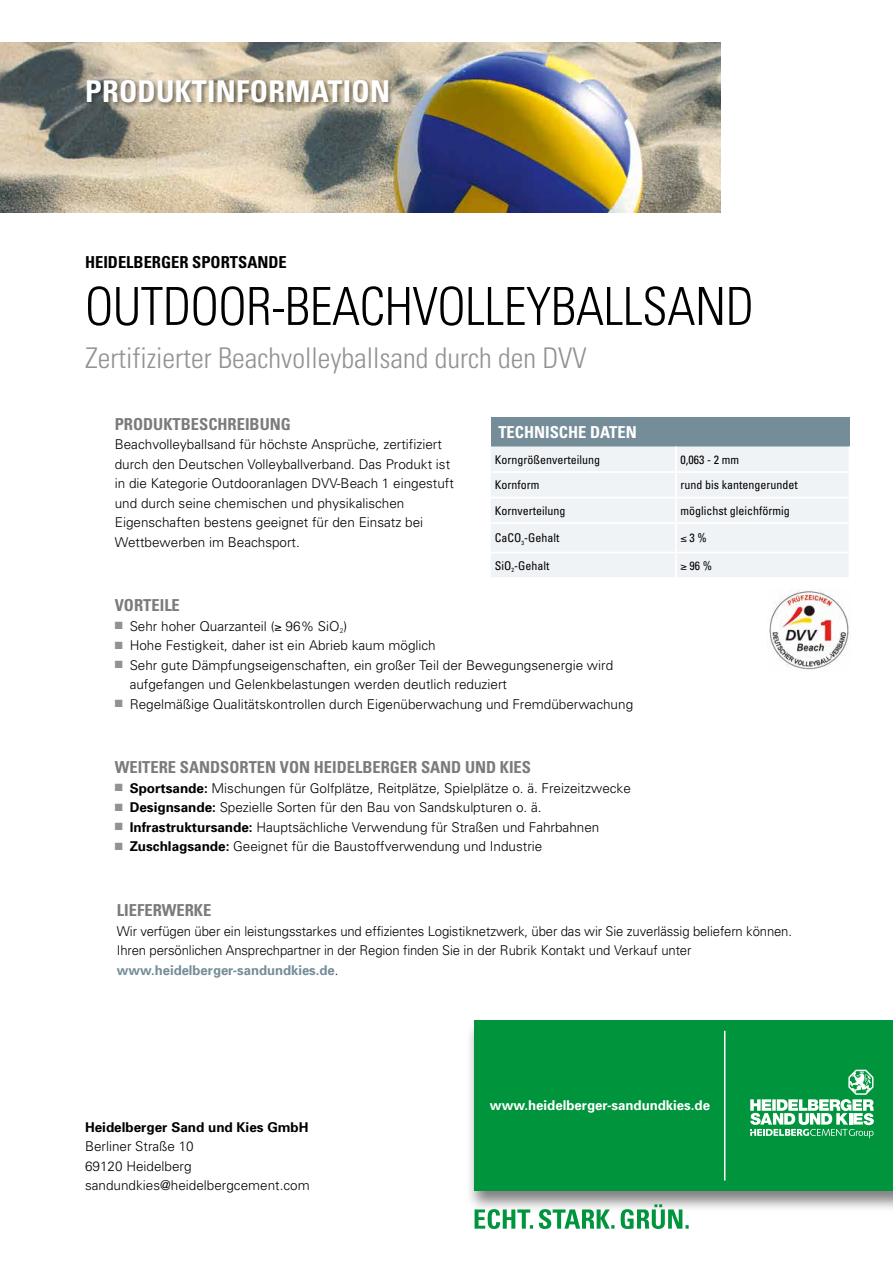
<style>
.page{position:relative;width:893px;height:1263px;background:#fff}
.page>*{position:absolute;margin:0;border:0;box-sizing:border-box;transform-origin:0 0}
.t1{font:300 condensed 52.5px "Univers";letter-spacing:-.01em;color:#000}
.t2{font:700 condensed 30px "Univers";letter-spacing:.01em;color:#fff}
.Subhead_grau{font:300 condensed 28.5px "Univers";color:#919292}
.Fließtext_67_fett{font:700 condensed 16.5px "Univers";color:#7b7b7a}
.Fließtext_67_fett-2{font:700 condensed 16.5px "Univers";color:#000}
.Tabelle{font:700 condensed 16.5px "Univers";color:#fff}
.Fließtext_45_Univers{font:300 13.5px/19.5px "Univers";color:#000}
.t3{font:700 13.5px "Univers";color:#fff}
.Fließtext_65_Univers{font:700 13.5px "Univers";color:#000}
.Tabelle-2{font:condensed 12px "Univers";color:#000}
.s1{color:#919292}
.s2{font-weight:700}
.s3{font-weight:700;color:#748d99}
</style>
<div class="page">
<img style="left:0;top:43px;width:721px;height:170px">
<div style="left:86px;top:77px;width:308px;height:31px;background:#000;opacity:.5"></div>
<div style="left:491px;top:417px;width:359px;height:29px;background:#748d99"></div>
<div style="left:491px;top:446px;width:358px;height:131px;background:#f0f3f6"></div>
<hr style="left:491px;top:471px;width:185px;height:2px;background:#fff">
<hr style="left:676px;top:471px;width:174px;height:2px;background:#fff">
<hr style="left:676px;top:497px;width:174px;height:1px;background:#fff">
<hr style="left:676px;top:522px;width:174px;height:2px;background:#fff">
<hr style="left:676px;top:552px;width:174px;height:1px;background:#fff">
<hr style="left:491px;top:497px;width:185px;height:1px;background:#fff">
<hr style="left:491px;top:522px;width:185px;height:2px;background:#fff">
<hr style="left:491px;top:552px;width:185px;height:1px;background:#fff">
<hr style="left:675px;top:446px;width:2px;height:25px;background:#fff">
<hr style="left:675px;top:473px;width:2px;height:24px;background:#fff">
<hr style="left:675px;top:498px;width:2px;height:24px;background:#fff">
<hr style="left:675px;top:524px;width:2px;height:28px;background:#fff">
<hr style="left:675px;top:553px;width:2px;height:24px;background:#fff">
<div style="left:465px;top:1019px;width:428px;height:194px;background:#000;opacity:.5"></div>
<div style="left:474px;top:1020px;width:419px;height:171px;background:#00943c"></div>
<hr style="left:724px;top:1031px;width:1px;height:149px;background:#fff">
<svg style="left:475px;top:1204px;width:214px;height:25px"></svg>
<svg style="left:750px;top:1070px;width:124px;height:68px"></svg>
<img style="left:769px;top:590px;width:80px;height:80px">
<p class="t2" style="left:85px;top:73px;width:307px">PRODUKTINFORMATION</p>
<p class="Fließtext_67_fett-2" style="left:85px;top:252px;width:203px">HEIDELBERGER SPORTSANDE</p>
<p class="t1" style="left:85px;top:275px;width:670px">OUTDOOR-BEACHVOLLEYBALLSAND</p>
<p class="Subhead_grau" style="left:85px;top:341px;width:503px">Zertifizierter Beachvolleyballsand durch den DVV</p>
<p class="Fließtext_67_fett" style="left:115px;top:413px;width:178px">PRODUKTBESCHREIBUNG</p>
<p class="Fließtext_45_Univers" style="left:115px;top:434px;width:341px">Beachvolleyballsand für höchste Ansprüche, zertifiziert durch den Deutschen Volleyballverband. Das Produkt ist in die Kategorie Outdooranlagen DVV-Beach 1 eingestuft und durch seine chemischen und physikalischen Eigenschaften bestens geeignet für den Einsatz bei Wettbewerben im Beachsport.</p>
<p class="Tabelle" style="left:498px;top:422px;width:140px">TECHNISCHE DATEN</p>
<p class="Tabelle-2" style="left:495px;top:452px;width:107px">Korngrößenverteilung</p>
<p class="Tabelle-2" style="left:680px;top:452px;width:60px">0,063 - 2 mm</p>
<p class="Tabelle-2" style="left:495px;top:478px;width:46px">Kornform</p>
<p class="Tabelle-2" style="left:680px;top:478px;width:119px">rund bis kantengerundet</p>
<p class="Tabelle-2" style="left:495px;top:503px;width:72px">Kornverteilung</p>
<p class="Tabelle-2" style="left:680px;top:503px;width:111px">möglichst gleichförmig</p>
<p class="Tabelle-2" style="left:495px;top:531px;width:66px">CaCO<sub>3</sub>-Gehalt</p>
<p class="Tabelle-2" style="left:680px;top:531px;width:28px">≤ 3 %</p>
<p class="Tabelle-2" style="left:495px;top:558px;width:56px">SiO<sub>2</sub>-Gehalt</p>
<p class="Tabelle-2" style="left:680px;top:558px;width:33px">≥ 96 %</p>
<p class="Fließtext_67_fett" style="left:115px;top:595px;width:67px">VORTEILE</p>
<p class="Fließtext_45_Univers" style="left:115px;top:616px;width:234px"><span class="s1">■</span> Sehr hoher Quarzanteil (≥ 96% SiO<sub>2</sub>)</p>
<p class="Fließtext_45_Univers" style="left:115px;top:635px;width:322px"><span class="s1">■</span> Hohe Festigkeit, daher ist ein Abrieb kaum möglich</p>
<p class="Fließtext_45_Univers" style="left:130px;top:655px;width:485px;text-indent:-15px"><span class="s1">■</span> Sehr gute Dämpfungseigenschaften, ein großer Teil der Bewegungsenergie wird aufgefangen und Gelenkbelastungen werden deutlich reduziert</p>
<p class="Fließtext_45_Univers" style="left:115px;top:694px;width:520px"><span class="s1">■</span> Regelmäßige Qualitätskontrollen durch Eigenüberwachung und Fremdüberwachung</p>
<p class="Fließtext_67_fett" style="left:115px;top:757px;width:418px">WEITERE SANDSORTEN VON HEIDELBERGER SAND UND KIES</p>
<p class="Fließtext_45_Univers" style="left:115px;top:778px;width:518px"><span class="s1">■</span> <span class="s2">Sportsande:</span> Mischungen für Golfplätze, Reitplätze, Spielplätze o. ä. Freizeitzwecke</p>
<p class="Fließtext_45_Univers" style="left:115px;top:797px;width:428px"><span class="s1">■</span> <span class="s2">Designsande:</span> Spezielle Sorten für den Bau von Sandskulpturen o. ä.</p>
<p class="Fließtext_45_Univers" style="left:115px;top:817px;width:486px"><span class="s1">■</span> <span class="s2">Infrastruktursande:</span> Hauptsächliche Verwendung für Straßen und Fahrbahnen</p>
<p class="Fließtext_45_Univers" style="left:115px;top:836px;width:429px"><span class="s1">■</span> <span class="s2">Zuschlagsande:</span> Geeignet für die Baustoffverwendung und Industrie</p>
<p class="Fließtext_67_fett" style="left:117px;top:900px;width:96px">LIEFERWERKE</p>
<p class="Fließtext_45_Univers" style="left:117px;top:921px;width:677px">Wir verfügen über ein leistungsstarkes und effizientes Logistiknetzwerk, über das wir Sie zuverlässig beliefern können.<br>Ihren persönlichen Ansprechpartner in der Region finden Sie in der Rubrik Kontakt und Verkauf unter <span class="s3">www.heidelberger-sandundkies.de</span>.</p>
<p class="Fließtext_65_Univers" style="left:85px;top:1118px;width:225px">Heidelberger Sand und Kies GmbH</p>
<p class="Fließtext_45_Univers" style="left:85px;top:1136px;width:110px">Berliner Straße 10</p>
<p class="Fließtext_45_Univers" style="left:85px;top:1156px;width:108px">69120 Heidelberg</p>
<p class="Fließtext_45_Univers" style="left:85px;top:1175px;width:226px">sandundkies@heidelbergcement.com</p>
<p class="t3" style="left:490px;top:1096px;width:222px">www.heidelberger-sandundkies.de</p>
</div>
